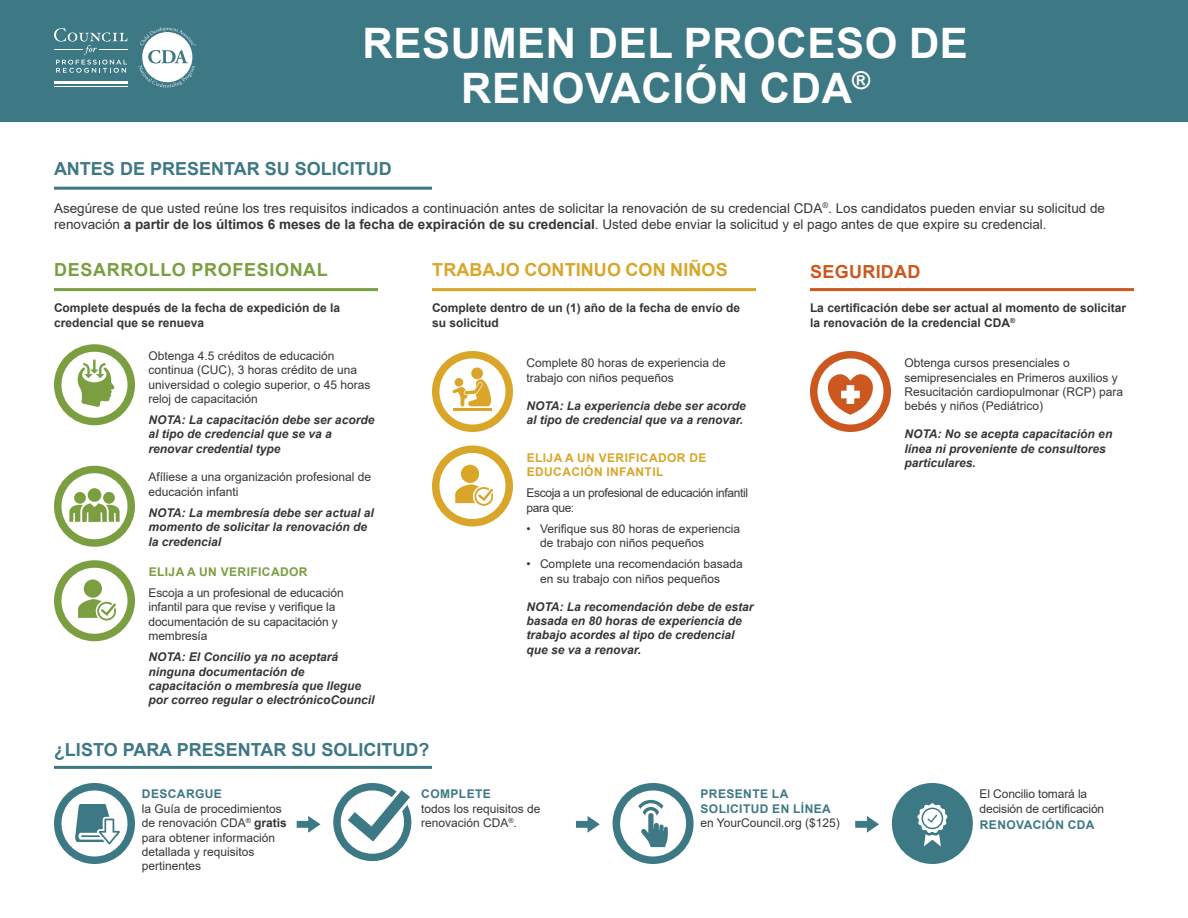
<style>
.page{position:relative;width:1188px;height:918px;background:#fff}
.page>*{position:absolute;margin:0;border:0;box-sizing:border-box;transform-origin:0 0}
.Paragraph_Style_1{font:700 42px "Arial";letter-spacing:.015em;color:#fff}
.Paragraph_Style_1-2{font:700 18px "Arial";color:#3d7885}
.Paragraph_Style_1-3{font:700 18px "Arial";letter-spacing:.005em;color:#d9a629}
.Paragraph_Style_1-4{font:700 18px "Arial";letter-spacing:.035em;color:#7a9e40}
.Paragraph_Style_1-5{font:700 18px "Arial";letter-spacing:.015em;color:#cc581f}
.Paragraph_Style_1-6{font:13.5px/16.2px "Arial";color:#363636}
.Paragraph_Style_1-7{font:12px/14.4px "Arial";color:#363636}
.Paragraph_Style_1-8{font:italic 700 12px/14.4px "Arial";color:#363636}
.Paragraph_Style_1-9{font:700 12px/14.4px "Arial";color:#363636}
.Paragraph_Style_1-10{font:700 12px/14.4px "Arial";letter-spacing:.035em;color:#3d7885}
.Paragraph_Style_1-11{font:12px/14.4px "Arial";letter-spacing:-.03em;color:#363636}
.Paragraph_Style_1-12{font:700 12px/14.4px "Arial";letter-spacing:.035em;color:#d9a629}
.Paragraph_Style_1-13{font:700 12px "Arial";letter-spacing:.035em;color:#7a9e40}
.s1{font-weight:700}
.s2{font-weight:700;color:#3d7885}
.s3{font-weight:400;color:#363636}
</style>
<div class="page">
<div style="left:0;top:0;width:1188px;height:122px;background:#3d7885"></div>
<svg style="left:814px;top:355px;width:73px;height:73px"></svg>
<div style="left:810px;top:351px;width:81px;height:81px;border:8px solid #cc581f;border-radius:50%"></div>
<svg style="left:827px;top:374px;width:47px;height:41px"></svg>
<hr style="left:810px;top:288px;width:324px;height:3px;background:#cc581f">
<svg style="left:58px;top:348px;width:73px;height:74px"></svg>
<div style="left:54px;top:344px;width:81px;height:81px;border:8px solid #7a9e40;border-radius:50%"></div>
<svg style="left:78px;top:360px;width:37px;height:47px"></svg>
<svg style="left:58px;top:470px;width:73px;height:73px"></svg>
<div style="left:54px;top:466px;width:81px;height:81px;border:8px solid #7a9e40;border-radius:50%"></div>
<div style="left:74px;top:492px;width:12px;height:12px;background:#7a9e40;border-radius:50%"></div>
<div style="left:103px;top:492px;width:12px;height:12px;background:#7a9e40;border-radius:50%"></div>
<svg style="left:69px;top:503px;width:51px;height:19px"></svg>
<div style="left:88px;top:488px;width:13px;height:14px;background:#7a9e40;border-radius:50%"></div>
<svg style="left:58px;top:564px;width:73px;height:74px"></svg>
<div style="left:54px;top:560px;width:81px;height:81px;border:8px solid #7a9e40;border-radius:50%"></div>
<div style="left:84px;top:579px;width:18px;height:19px;background:#7a9e40;border-radius:50%"></div>
<div style="left:96px;top:600px;width:22px;height:22px;border:2px solid #fff;border-radius:50%"></div>
<svg style="left:78px;top:599px;width:41px;height:19px"></svg>
<hr style="left:54px;top:288px;width:324px;height:3px;background:#7a9e40">
<svg style="left:436px;top:355px;width:73px;height:73px"></svg>
<div style="left:432px;top:351px;width:81px;height:81px;border:8px solid #d9a629;border-radius:50%"></div>
<div style="left:471px;top:367px;width:12px;height:12px;background:#d9a629;border-radius:50%"></div>
<svg style="left:452px;top:376px;width:41px;height:35px"></svg>
<svg style="left:436px;top:449px;width:73px;height:74px"></svg>
<div style="left:432px;top:446px;width:81px;height:80px;border:8px solid #d9a629;border-radius:50%"></div>
<div style="left:461px;top:465px;width:18px;height:18px;background:#d9a629;border-radius:50%"></div>
<div style="left:473px;top:486px;width:22px;height:21px;border:2px solid #fff;border-radius:50%"></div>
<svg style="left:455px;top:484px;width:41px;height:20px"></svg>
<hr style="left:432px;top:288px;width:324px;height:3px;background:#d9a629">
<svg style="left:616px;top:787px;width:74px;height:73px"></svg>
<div style="left:613px;top:783px;width:81px;height:81px;border:8px solid #3d7885;border-radius:50%"></div>
<svg style="left:638px;top:800px;width:30px;height:47px"></svg>
<div style="left:896px;top:787px;width:73px;height:73px;background:#3d7885;border-radius:50%"></div>
<div style="left:892px;top:783px;width:81px;height:81px;border:8px solid #3d7885;border-radius:50%"></div>
<svg style="left:917px;top:803px;width:31px;height:43px"></svg>
<svg style="left:58px;top:787px;width:73px;height:73px"></svg>
<div style="left:54px;top:783px;width:81px;height:81px;border:8px solid #3d7885;border-radius:50%"></div>
<svg style="left:75px;top:804px;width:45px;height:40px"></svg>
<div style="left:333px;top:783px;width:78px;height:78px;background:#3d7885;border-radius:50%"></div>
<div style="left:341px;top:790px;width:63px;height:64px;background:#fff;border-radius:50%"></div>
<svg style="left:342px;top:784px;width:70px;height:64px"></svg>
<hr style="left:54px;top:766px;width:378px;height:3px;background:#3d7885">
<hr style="left:54px;top:81px;width:74px;height:3px;background:#fff">
<hr style="left:54px;top:86px;width:74px;height:1px;background:#fff">
<svg style="left:54px;top:28px;width:74px;height:45px"></svg>
<svg style="left:138px;top:27px;width:58px;height:60px"></svg>
<hr style="left:54px;top:187px;width:378px;height:3px;background:#3d7885">
<div style="left:576px;top:821px;width:12px;height:6px;background:#3d7885"></div>
<svg style="left:588px;top:816px;width:12px;height:16px"></svg>
<div style="left:297px;top:821px;width:12px;height:6px;background:#3d7885"></div>
<svg style="left:308px;top:816px;width:12px;height:16px"></svg>
<div style="left:856px;top:821px;width:12px;height:6px;background:#3d7885"></div>
<svg style="left:867px;top:816px;width:12px;height:16px"></svg>
<p class="Paragraph_Style_1" style="left:363px;top:13px;width:607px">RESUMEN DEL PROCESO DE</p>
<p class="Paragraph_Style_1" style="left:461px;top:58px;width:410px">RENOVACIÓN CDA<sup>®</sup></p>
<p class="Paragraph_Style_1-2" style="left:54px;top:156px;width:339px">ANTES DE PRESENTAR SU SOLICITUD</p>
<p class="Paragraph_Style_1-6" style="left:54px;top:200px;width:1053px">Asegúrese de que usted reúne los tres requisitos indicados a continuación antes de solicitar la renovación de su credencial CDA<sup>®</sup>. Los candidatos pueden enviar su solicitud de renovación <span class="s1">a partir de los últimos 6 meses de la fecha de expiración de su credencial</span>. Usted debe enviar la solicitud y el pago antes de que expire su credencial.</p>
<p class="Paragraph_Style_1-4" style="left:54px;top:257px;width:275px">DESARROLLO PROFESIONAL</p>
<p class="Paragraph_Style_1-9" style="left:54px;top:301px;width:288px">Complete después de la fecha de expedición de la credencial que se renueva</p>
<p class="Paragraph_Style_1-7" style="left:148px;top:348px;width:224px">Obtenga 4.5 créditos de educación continua (CUC), 3 horas crédito de una universidad o colegio superior, o 45 horas reloj de capacitación</p>
<p class="Paragraph_Style_1-8" style="left:148px;top:413px;width:227px">NOTA: La capacitación debe ser acorde al tipo de credencial que se va a renovar credential type</p>
<p class="Paragraph_Style_1-7" style="left:148px;top:470px;width:224px">Afíliese a una organización profesional de educación infanti</p>
<p class="Paragraph_Style_1-8" style="left:148px;top:506px;width:227px">NOTA: La membresía debe ser actual al momento de solicitar la renovación de la credencial</p>
<p class="Paragraph_Style_1-13" style="left:149px;top:563px;width:160px">ELIJA A UN VERIFICADOR</p>
<p class="Paragraph_Style_1-7" style="left:148px;top:585px;width:197px">Escoja a un profesional de educación infantil para que revise y verifique la documentación de su capacitación y membresía</p>
<p class="Paragraph_Style_1-8" style="left:148px;top:650px;width:228px">NOTA: El Concilio ya no aceptará ninguna documentación de capacitación o membresía que llegue por correo regular o electrónicoCouncil</p>
<p class="Paragraph_Style_1-3" style="left:432px;top:257px;width:297px">TRABAJO CONTINUO CON NIÑOS</p>
<p class="Paragraph_Style_1-9" style="left:432px;top:301px;width:310px">Complete dentro de un (1) año de la fecha de envío de su solicitud</p>
<p class="Paragraph_Style_1-7" style="left:526px;top:356px;width:201px">Complete 80 horas de experiencia de trabajo con niños pequeños</p>
<p class="Paragraph_Style_1-8" style="left:526px;top:398px;width:221px">NOTA: La experiencia debe ser acorde al tipo de credencial que va a renovar.</p>
<p class="Paragraph_Style_1-12" style="left:527px;top:450px;width:181px">ELIJA A UN VERIFICADOR DE<br>EDUCACIÓN INFANTIL</p>
<p class="Paragraph_Style_1-11" style="left:526px;top:486px;width:223px">Escoja a un profesional de educación infantil para que:</p>
<p class="Paragraph_Style_1-7" style="left:540px;top:521px;width:202px;text-indent:-14px">• Verifique sus 80 horas de experiencia de trabajo con niños pequeños</p>
<p class="Paragraph_Style_1-7" style="left:540px;top:557px;width:204px;text-indent:-14px">• Complete una recomendación basada en su trabajo con niños pequeños</p>
<p class="Paragraph_Style_1-8" style="left:526px;top:600px;width:229px">NOTA: La recomendación debe de estar basada en 80 horas de experiencia de trabajo acordes al tipo de credencial que se va a renovar.</p>
<p class="Paragraph_Style_1-5" style="left:810px;top:259px;width:112px">SEGURIDAD</p>
<p class="Paragraph_Style_1-9" style="left:810px;top:301px;width:318px">La certificación debe ser actual al momento de solicitar la renovación de la credencial CDA<sup>®</sup></p>
<p class="Paragraph_Style_1-7" style="left:904px;top:356px;width:220px">Obtenga cursos presenciales o semipresenciales en Primeros auxilios y Resucitación cardiopulmonar (RCP) para bebés y niños (Pediátrico)</p>
<p class="Paragraph_Style_1-8" style="left:904px;top:427px;width:209px">NOTA: No se acepta capacitación en línea ni proveniente de consultores particulares.</p>
<p class="Paragraph_Style_1-2" style="left:54px;top:737px;width:377px">¿LISTO PARA PRESENTAR SU SOLICITUD?</p>
<p class="Paragraph_Style_1-7" style="left:421px;top:787px;width:121px"><span class="s2">COMPLETE<br></span>todos los requisitos de renovación CDA<sup>®</sup>.</p>
<p class="Paragraph_Style_1-7" style="left:142px;top:787px;width:147px"><span class="s2">DESCARGUE<br></span>la Guía de procedimientos de renovación CDA<sup>®</sup> <span class="s1">gratis </span>para obtener información detallada y requisitos pertinentes</p>
<p class="Paragraph_Style_1-10" style="left:700px;top:787px;width:141px">PRESENTE LA<br>SOLICITUD EN LÍNEA <span class="s3">en YourCouncil.org ($125)</span></p>
<p class="Paragraph_Style_1-7" style="left:980px;top:787px;width:126px">El Concilio tomará la decisión de certificación</p>
<p class="Paragraph_Style_1-10" style="left:980px;top:818px;width:116px">RENOVACIÓN CDA</p>
</div>
